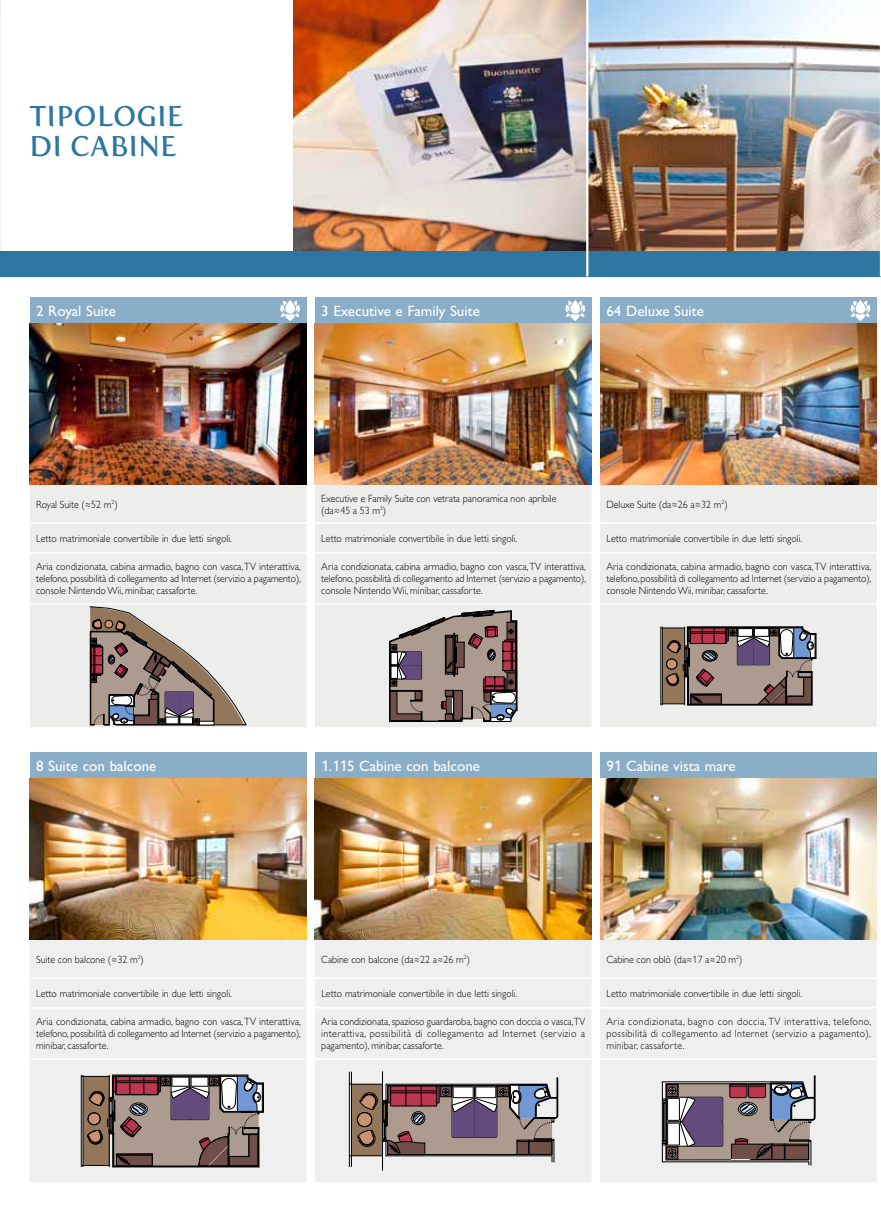
<style>
.page{position:relative;width:881px;height:1212px;background:#fff}
.page>*{position:absolute;margin:0;border:0;box-sizing:border-box;transform-origin:0 0}
.t1{font:28.5px/30px "Fertigo";letter-spacing:.03em;color:#2d76a1}
.t2{font:15px "MSCGS Std";color:#fff}
.t3{font:300 10.5px/12px "MSCGS Std";color:#000;text-align:justify;scale:.95 1}
.t4{font:300 10.5px/12px "MSCGS Std";color:#000;text-align:justify;scale:.94 1}
.t5{font:300 10.5px/12px "MSCGS Std";color:#000;text-align:justify;scale:.96 1}
</style>
<div class="page">
<img style="left:293px;top:0;width:293px;height:251px">
<img style="left:588px;top:0;width:291px;height:251px">
<img style="left:0;top:0;width:1px;height:255px">
<div style="left:0;top:251px;width:880px;height:25px;background:#2d76a1"></div>
<hr style="left:586px;top:0;width:2px;height:276px;background:#fff">
<hr style="left:879px;top:0;width:1px;height:276px;background:#fff">
<div style="left:30px;top:753px;width:276px;height:25px;background:#8aaec7"></div>
<div style="left:30px;top:940px;width:276px;height:242px;background:#efefef"></div>
<hr style="left:30px;top:977px;width:276px;height:2px;background:#fff">
<hr style="left:30px;top:1007px;width:276px;height:1px;background:#fff">
<hr style="left:30px;top:1058px;width:276px;height:1px;background:#fff">
<img style="left:30px;top:778px;width:276px;height:162px">
<svg style="left:81px;top:1075px;width:183px;height:92px;background:#877470"></svg>
<div style="left:315px;top:753px;width:276px;height:25px;background:#8aaec7"></div>
<div style="left:315px;top:940px;width:276px;height:242px;background:#efefef"></div>
<hr style="left:315px;top:977px;width:276px;height:2px;background:#fff">
<hr style="left:315px;top:1007px;width:276px;height:1px;background:#fff">
<hr style="left:315px;top:1058px;width:276px;height:1px;background:#fff">
<img style="left:315px;top:778px;width:276px;height:162px">
<div style="left:351px;top:1084px;width:31px;height:72px;background:#94775a"></div>
<hr style="left:349px;top:1155px;width:33px;height:1px;background:#000">
<hr style="left:349px;top:1084px;width:33px;height:1px;background:#000">
<hr style="left:349px;top:1071px;width:1px;height:96px;background:#000">
<hr style="left:351px;top:1072px;width:1px;height:95px;background:#000">
<svg style="left:356px;top:1071px;width:202px;height:100px"></svg>
<div style="left:600px;top:753px;width:276px;height:25px;background:#8aaec7"></div>
<div style="left:600px;top:940px;width:276px;height:242px;background:#efefef"></div>
<hr style="left:600px;top:1058px;width:276px;height:1px;background:#fff">
<hr style="left:600px;top:977px;width:276px;height:2px;background:#fff">
<hr style="left:600px;top:1007px;width:276px;height:1px;background:#fff">
<img style="left:600px;top:778px;width:276px;height:162px">
<svg style="left:661px;top:1075px;width:154px;height:91px"></svg>
<div style="left:315px;top:298px;width:276px;height:25px;background:#8aaec7"></div>
<div style="left:315px;top:485px;width:276px;height:242px;background:#ededec"></div>
<hr style="left:315px;top:552px;width:276px;height:2px;background:#fff">
<hr style="left:315px;top:522px;width:276px;height:2px;background:#fff">
<hr style="left:315px;top:603px;width:276px;height:2px;background:#fff">
<svg style="left:565px;top:300px;width:21px;height:21px"></svg>
<img style="left:315px;top:323px;width:276px;height:162px">
<svg style="left:389px;top:610px;width:128px;height:112px;background:#8a7975"></svg>
<div style="left:30px;top:298px;width:276px;height:25px;background:#8aaec7"></div>
<div style="left:30px;top:485px;width:276px;height:242px;background:#ededec"></div>
<hr style="left:30px;top:522px;width:276px;height:2px;background:#fff">
<hr style="left:30px;top:552px;width:276px;height:2px;background:#fff">
<hr style="left:30px;top:603px;width:276px;height:2px;background:#fff">
<svg style="left:280px;top:300px;width:20px;height:21px"></svg>
<img style="left:30px;top:323px;width:276px;height:162px">
<hr style="left:196px;top:725px;width:48px;height:1px;background:#000">
<svg style="left:90px;top:606px;width:156px;height:119px;background:#a29690"></svg>
<div style="left:600px;top:298px;width:276px;height:25px;background:#8aaec7"></div>
<div style="left:600px;top:485px;width:276px;height:242px;background:#ededec"></div>
<hr style="left:600px;top:552px;width:276px;height:2px;background:#fff">
<hr style="left:600px;top:522px;width:276px;height:2px;background:#fff">
<hr style="left:600px;top:603px;width:276px;height:2px;background:#fff">
<svg style="left:850px;top:300px;width:21px;height:21px"></svg>
<img style="left:600px;top:323px;width:276px;height:162px">
<svg style="left:660px;top:626px;width:156px;height:79px;background:#816f6b"></svg>
<h1 class="t1" style="left:30px;top:101px;width:154px">TIPOLOGIE<br>DI CABINE</h1>
<h2 class="t2" style="left:36px;top:302px;width:81px">2 Royal Suite</h2>
<h2 class="t2" style="left:321px;top:302px;width:160px">3 Executive e Family Suite</h2>
<h2 class="t2" style="left:606px;top:302px;width:99px">64 Deluxe Suite</h2>
<p class="t4" style="left:36px;top:498px;width:88px">Royal Suite (≈52 m<sup>2</sup>)</p>
<p class="t4" style="left:36px;top:532px;width:210px">Letto matrimoniale convertibile in due letti singoli.</p>
<p class="t3" style="left:36px;top:561px;width:280px">Aria condizionata, cabina armadio, bagno con vasca, TV interattiva, telefono, possibilità di collegamento ad I nternet (servizio a pagamento), console N intendo Wii, minibar, cassaforte.</p>
<p class="t4" style="left:321px;top:492px;width:251px">Executive e Family Suite con vetrata panoramica non apribile (da≈45 a 53 m<sup>2</sup>)</p>
<p class="t4" style="left:321px;top:532px;width:210px">Letto matrimoniale convertibile in due letti singoli.</p>
<p class="t3" style="left:321px;top:561px;width:280px">Aria condizionata, cabina armadio, bagno con vasca, TV interattiva, telefono, possibilità di collegamento ad I nternet (servizio a pagamento), console N intendo Wii, minibar, cassaforte.</p>
<p class="t4" style="left:606px;top:498px;width:130px">Deluxe Suite (da≈26 a≈32 m<sup>2</sup>)</p>
<p class="t4" style="left:606px;top:532px;width:210px">Letto matrimoniale convertibile in due letti singoli.</p>
<p class="t3" style="left:606px;top:561px;width:280px">Aria condizionata, cabina armadio, bagno con vasca, TV interattiva, telefono, possibilità di collegamento ad I nternet (servizio a pagamento), console N intendo Wii, minibar, cassaforte.</p>
<h2 class="t2" style="left:36px;top:757px;width:122px">8 Suite con balcone</h2>
<h2 class="t2" style="left:321px;top:757px;width:160px">1.115 Cabine con balcone</h2>
<h2 class="t2" style="left:606px;top:757px;width:131px">91 Cabine vista mare</h2>
<p class="t4" style="left:36px;top:953px;width:116px">Suite con balcone (≈32 m<sup>2</sup>)</p>
<p class="t4" style="left:36px;top:987px;width:210px">Letto matrimoniale convertibile in due letti singoli.</p>
<p class="t3" style="left:36px;top:1016px;width:280px">Aria condizionata, cabina armadio, bagno con vasca, TV interattiva, telefono, possibilità di collegamento ad I nternet (servizio a pagamento), minibar, cassaforte.</p>
<p class="t4" style="left:321px;top:953px;width:159px">Cabine con balcone (da≈22 a≈26 m<sup>2</sup>)</p>
<p class="t4" style="left:321px;top:987px;width:210px">Letto matrimoniale convertibile in due letti singoli.</p>
<p class="t4" style="left:321px;top:1016px;width:282px">Aria condizionata, spazioso guardaroba, bagno con doccia o vasca,TV interattiva, possibilità di collegamento ad I nternet (servizio a pagamento), minibar, cassaforte.</p>
<p class="t4" style="left:606px;top:953px;width:146px">Cabine con oblò (da≈17 a≈20 m<sup>2</sup>)</p>
<p class="t4" style="left:606px;top:987px;width:210px">Letto matrimoniale convertibile in due letti singoli.</p>
<p class="t5" style="left:606px;top:1016px;width:277px">Aria condizionata, bagno con doccia, TV interattiva, telefono, possibilità di collegamento ad Internet (servizio a pagamento), minibar, cassaforte.</p>
</div>
